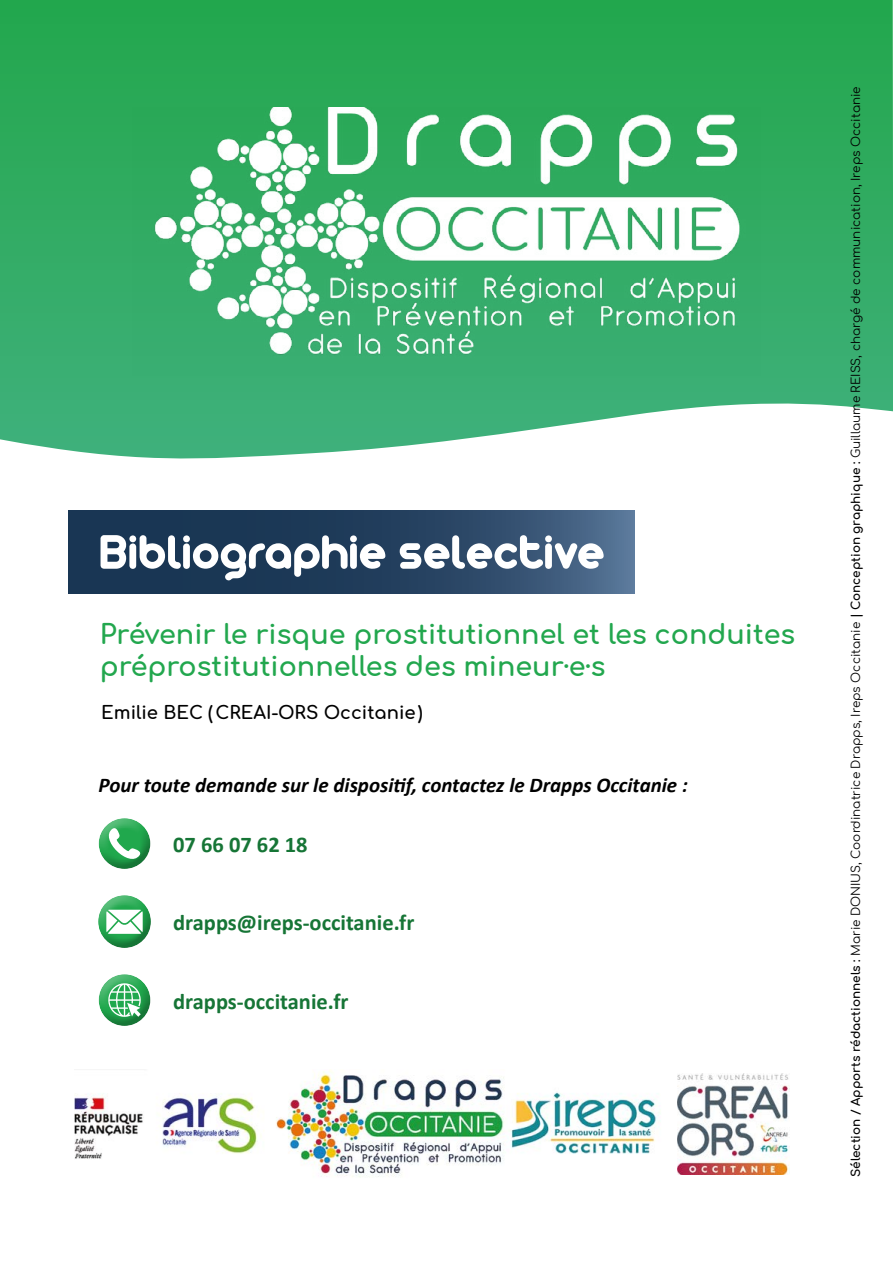
<style>
.page{position:relative;width:893px;height:1263px;background:#fff}
.page>*{position:absolute;margin:0;border:0;box-sizing:border-box;transform-origin:0 0}
.t1{font:52.5px "Arista 2.0";color:#fff}
.t2{font:700 27px/32.4px "Comfortaa";color:#22a74e}
.t3{font:700 22.5px "Calibri";color:#167536}
.t4{font:italic 700 21px "Calibri";color:#000}
.t5{font:700 18px "Comfortaa";color:#000}
.t6{font:12px "Comfortaa";color:#000}
.s1{font-weight:700}
</style>
<div class="page">
<svg style="left:69px;top:510px;width:565px;height:83px;background:#274463"></svg>
<div style="left:93px;top:902px;width:69px;height:47px;background:#000;opacity:.3"></div>
<svg style="left:106px;top:910px;width:37px;height:24px"></svg>
<div style="left:93px;top:824px;width:68px;height:46px;background:#000;opacity:.3"></div>
<svg style="left:99px;top:826px;width:43px;height:43px"></svg>
<div style="left:94px;top:981px;width:67px;height:45px;background:#000;opacity:.3"></div>
<svg style="left:107px;top:981px;width:35px;height:37px"></svg>
<svg style="left:0;top:0;width:893px;height:459px;background:#42b26f"></svg>
<img style="left:74px;top:1070px;width:586px;height:107px">
<img style="left:677px;top:1074px;width:112px;height:101px">
<img style="left:133px;top:107px;width:627px;height:269px">
<h1 class="t1" style="left:99px;top:520px;width:507px">Bibliographie selective</h1>
<h2 class="t2" style="left:100px;top:614px;width:697px">Prévenir le risque prostitutionnel et les conduites préprostitutionnelles des mineur·e·s</h2>
<h3 class="t5" style="left:101px;top:695px;width:323px">Emilie BEC (CREAI-ORS Occitanie)</h3>
<h3 class="t4" style="left:99px;top:770px;width:591px">Pour toute demande sur le dispositif, contactez le Drapps Occitanie :</h3>
<h3 class="t3" style="left:173px;top:828px;width:136px">07 66 07 62 18</h3>
<h3 class="t3" style="left:173px;top:906px;width:243px">drapps@ireps-occitanie.fr</h3>
<h3 class="t3" style="left:173px;top:985px;width:177px">drapps-occitanie.fr</h3>
<p class="t6" style="left:845px;top:1177px;width:1092px;rotate:-90deg"><span class="s1">Sélection / Apports rédactionnels :</span> Marie DONIUS, Coordinatrice Drapps, Ireps Occitanie <span class="s1">| Conception graphique :</span> Guillaume REISS, chargé de communication, Ireps Occitanie</p>
</div>
